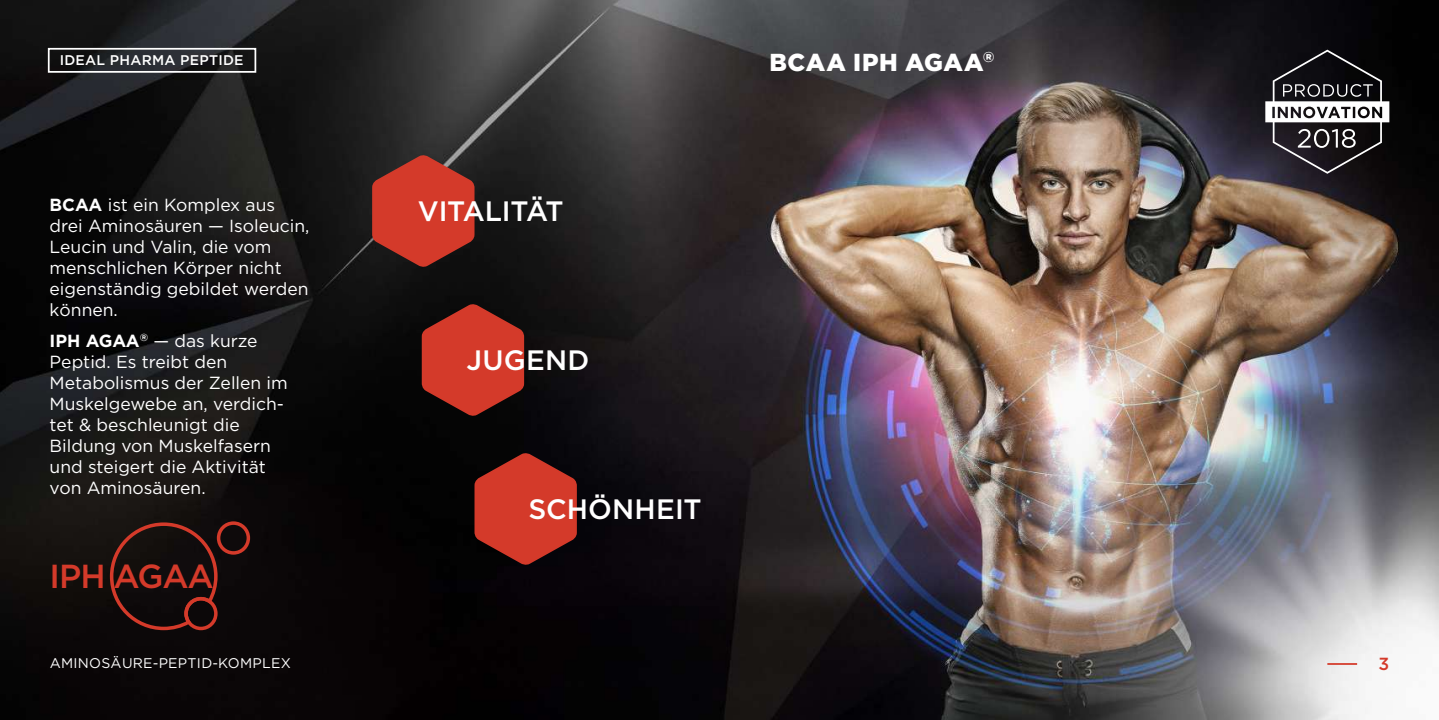
<style>
.page{position:relative;width:1439px;height:720px;background:#fff}
.page>*{position:absolute;margin:0;border:0;box-sizing:border-box;transform-origin:0 0}
.t1{font:500 33.25px "Gotham Pro";letter-spacing:-.03em;color:#d43a2a}
.t2{font:500 28px "Gotham Pro";color:#fff}
.t3{font:900 24.5px "Gotham Pro";letter-spacing:.025em;color:#fff}
.t4{font:17.5px/21px "Gotham Pro";color:#fff}
.t5{font:500 17.5px "Gotham Pro";color:#d43a2a}
.t6{font:14px "Gotham Pro";letter-spacing:.02em;color:#fff}
.t7{font:500 14px "Gotham Pro";letter-spacing:.02em;color:#fff}
.s1{font-weight:700}
</style>
<div class="page">
<img style="left:0;top:0;width:1439px;height:719px">
<div style="left:48px;top:48px;width:208px;height:25px;border:2px solid #fff"></div>
<hr style="left:1327px;top:662px;width:30px;height:2px;background:#d43a2a">
<svg style="left:1265px;top:50px;width:124px;height:124px;background:#434144"></svg>
<svg style="left:371px;top:154px;width:104px;height:113px;background:#a53327"></svg>
<svg style="left:421px;top:303px;width:104px;height:113px;background:#9f2d21"></svg>
<svg style="left:473px;top:452px;width:105px;height:113px;background:#9d2b20"></svg>
<svg style="left:108px;top:520px;width:111px;height:111px;background:#22100e"></svg>
<div style="left:217px;top:521px;width:33px;height:33px;border:4px solid #d43a2a;border-radius:50%"></div>
<div style="left:184px;top:596px;width:34px;height:34px;border:4px solid #d43a2a;border-radius:50%"></div>
<p class="t7" style="left:60px;top:52px;width:185px">IDEAL PHARMA PEPTIDE</p>
<h3 class="t3" style="left:769px;top:48px;width:227px">BCAA IPH AGAA<sup>®</sup></h3>
<p class="t4" style="left:50px;top:194px;width:261px"><span class="s1">BCAA</span> ist ein Komplex aus drei Aminosäuren — Isoleucin,<br>Leucin und Valin, die vom menschlichen Körper nicht eigenständig gebildet werden können.</p>
<p class="t4" style="left:50px;top:330px;width:240px"><span class="s1">IPH AGAA</span><sup>®</sup> — das kurze<br>Peptid. Es treibt den<br>Metabolismus der Zellen im<br>Muskelgewebe an, verdich&shy;tet &amp; beschleunigt die<br>Bildung von Muskelfasern und steigert die Aktivität von Aminosäuren.</p>
<h2 class="t2" style="left:418px;top:195px;width:147px">VITALITÄT</h2>
<h2 class="t2" style="left:466px;top:344px;width:124px">JUGEND</h2>
<h2 class="t2" style="left:528px;top:492px;width:175px">SCHÖNHEIT</h2>
<h1 class="t1" style="left:50px;top:557px;width:165px">IPH AGAA</h1>
<p class="t6" style="left:50px;top:654px;width:243px">AMINOSÄURE-PEPTID-KOMPLEX</p>
<p class="t5" style="left:1378px;top:654px;width:12px">3</p>
</div>
